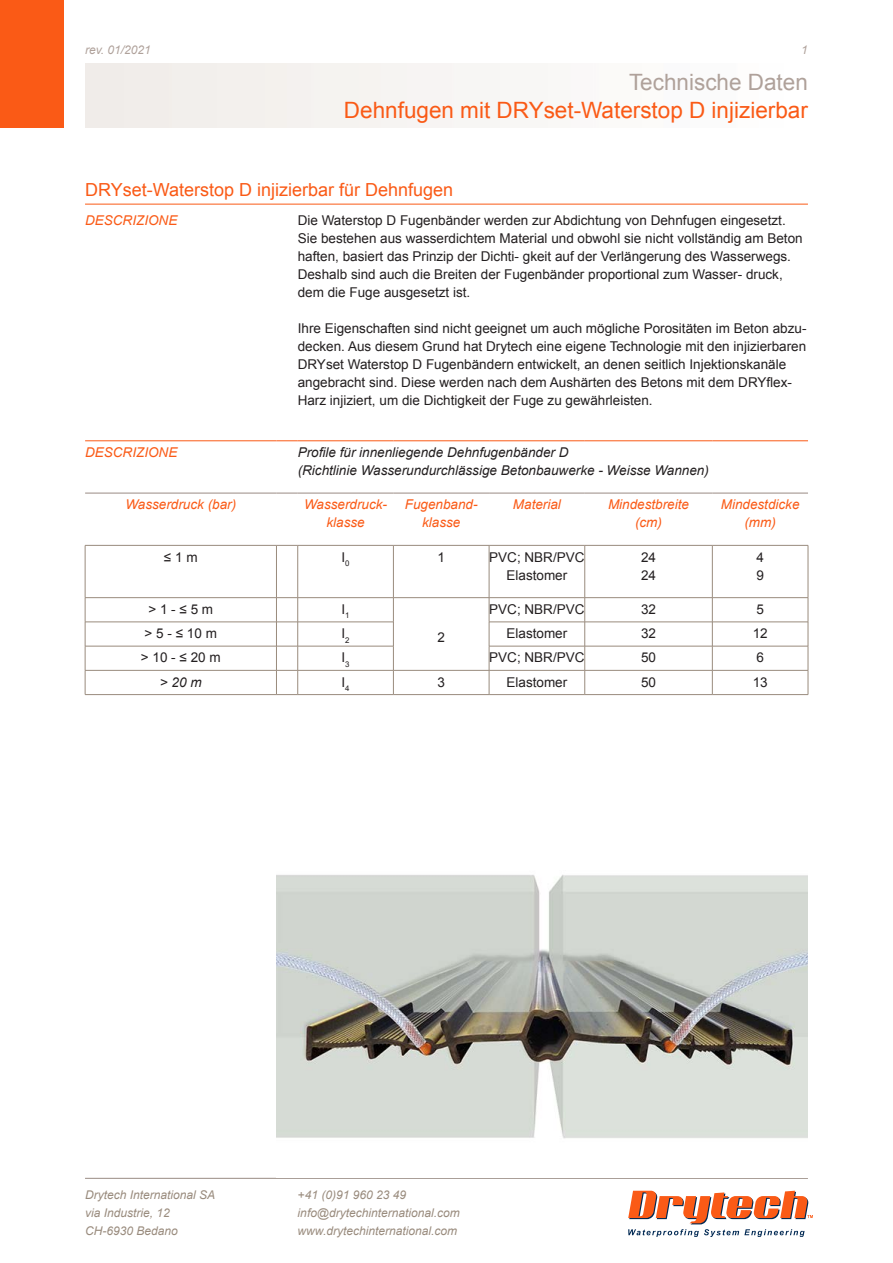
<style>
.page{position:relative;width:893px;height:1263px;background:#fff}
.page>*{position:absolute;margin:0;border:0;box-sizing:border-box;transform-origin:0 0}
.t1{font:22.5px "Arial";color:#fa5a16}
.t2{font:22.5px "Arial";color:#afa19a}
.t3{font:18px "Arial";color:#fa5a16}
.t4{font:13.5px/18px "Arial";color:#231f20}
.t5{font:italic 13.5px/18px "Arial";color:#fa5a16;text-align:center}
.t6{font:italic 13.5px/18px "Arial";color:#231f20}
.t7{font:italic 12px/18px "Arial";color:#998b7d}
.t8{font:italic 12px "Arial";color:#afa19a}
</style>
<div class="page">
<div style="left:0;top:0;width:64px;height:128px;background:#fa5a16"></div>
<svg style="left:628px;top:1191px;width:185px;height:46px"></svg>
<hr style="left:85px;top:1178px;width:723px;height:1px;background:#998b83">
<hr style="left:85px;top:204px;width:723px;height:1px;background:#fa5a16">
<hr style="left:85px;top:440px;width:191px;height:1px;background:#fa5a16">
<svg style="left:276px;top:440px;width:22px;height:1px"></svg>
<hr style="left:298px;top:440px;width:95px;height:1px;background:#fa5a16">
<hr style="left:393px;top:440px;width:96px;height:1px;background:#fa5a16">
<hr style="left:489px;top:440px;width:96px;height:1px;background:#fa5a16">
<hr style="left:585px;top:440px;width:127px;height:1px;background:#fa5a16">
<hr style="left:712px;top:440px;width:96px;height:1px;background:#fa5a16">
<hr style="left:85px;top:493px;width:191px;height:1px;background:#998b83">
<svg style="left:276px;top:493px;width:22px;height:1px"></svg>
<hr style="left:298px;top:493px;width:95px;height:1px;background:#998b83">
<hr style="left:393px;top:493px;width:96px;height:1px;background:#998b83">
<hr style="left:489px;top:493px;width:96px;height:1px;background:#998b83">
<hr style="left:585px;top:493px;width:127px;height:1px;background:#998b83">
<hr style="left:712px;top:493px;width:96px;height:1px;background:#998b83">
<hr style="left:85px;top:545px;width:191px;height:1px;background:#998b7d">
<hr style="left:85px;top:545px;width:1px;height:53px;background:#998b7d">
<svg style="left:277px;top:545px;width:20px;height:1px"></svg>
<hr style="left:276px;top:545px;width:1px;height:53px;background:#998b7d">
<hr style="left:298px;top:545px;width:95px;height:1px;background:#998b7d">
<hr style="left:297px;top:545px;width:1px;height:53px;background:#998b7d">
<hr style="left:393px;top:545px;width:96px;height:1px;background:#998b7d">
<hr style="left:393px;top:545px;width:1px;height:53px;background:#998b7d">
<hr style="left:489px;top:545px;width:96px;height:1px;background:#998b7d">
<hr style="left:489px;top:545px;width:1px;height:53px;background:#998b7d">
<hr style="left:585px;top:545px;width:127px;height:1px;background:#998b7d">
<hr style="left:584px;top:545px;width:1px;height:53px;background:#998b7d">
<hr style="left:712px;top:545px;width:96px;height:1px;background:#998b7d">
<hr style="left:712px;top:545px;width:1px;height:53px;background:#998b7d">
<hr style="left:808px;top:545px;width:1px;height:53px;background:#998b7d">
<hr style="left:85px;top:597px;width:191px;height:1px;background:#998b7d">
<hr style="left:298px;top:597px;width:95px;height:1px;background:#998b7d">
<hr style="left:393px;top:597px;width:96px;height:1px;background:#998b7d">
<hr style="left:489px;top:597px;width:96px;height:1px;background:#998b7d">
<hr style="left:585px;top:597px;width:127px;height:1px;background:#998b7d">
<hr style="left:712px;top:597px;width:96px;height:1px;background:#998b7d">
<hr style="left:85px;top:622px;width:191px;height:1px;background:#998b7d">
<hr style="left:298px;top:622px;width:95px;height:1px;background:#998b7d">
<hr style="left:489px;top:622px;width:96px;height:1px;background:#998b7d">
<hr style="left:585px;top:622px;width:127px;height:1px;background:#998b7d">
<hr style="left:712px;top:622px;width:96px;height:1px;background:#998b7d">
<hr style="left:85px;top:646px;width:191px;height:1px;background:#998b7d">
<hr style="left:298px;top:646px;width:95px;height:1px;background:#998b7d">
<hr style="left:489px;top:646px;width:96px;height:1px;background:#998b7d">
<hr style="left:585px;top:646px;width:127px;height:1px;background:#998b7d">
<hr style="left:712px;top:646px;width:96px;height:1px;background:#998b7d">
<hr style="left:85px;top:670px;width:191px;height:1px;background:#998b7d">
<svg style="left:85px;top:598px;width:1px;height:96px"></svg>
<hr style="left:298px;top:670px;width:95px;height:1px;background:#998b7d">
<hr style="left:393px;top:670px;width:96px;height:1px;background:#998b7d">
<svg style="left:393px;top:598px;width:1px;height:96px"></svg>
<hr style="left:489px;top:670px;width:96px;height:1px;background:#998b7d">
<svg style="left:489px;top:598px;width:1px;height:96px"></svg>
<hr style="left:585px;top:670px;width:127px;height:1px;background:#998b7d">
<svg style="left:584px;top:598px;width:1px;height:96px"></svg>
<hr style="left:712px;top:670px;width:96px;height:1px;background:#998b7d">
<svg style="left:712px;top:598px;width:1px;height:96px"></svg>
<svg style="left:808px;top:598px;width:1px;height:96px"></svg>
<hr style="left:85px;top:694px;width:191px;height:1px;background:#998b7d">
<svg style="left:276px;top:597px;width:22px;height:98px"></svg>
<hr style="left:298px;top:694px;width:95px;height:1px;background:#998b7d">
<hr style="left:393px;top:694px;width:96px;height:1px;background:#998b7d">
<hr style="left:489px;top:694px;width:96px;height:1px;background:#998b7d">
<hr style="left:585px;top:694px;width:127px;height:1px;background:#998b7d">
<hr style="left:712px;top:694px;width:96px;height:1px;background:#998b7d">
<img style="left:276px;top:875px;width:532px;height:264px">
<p class="t8" style="left:85px;top:42px;width:67px">rev. 01/2021</p>
<p class="t8" style="left:801px;top:42px;width:8px">1</p>
<h1 class="t2" style="left:629px;top:67px;width:180px">Technische Daten</h1>
<h1 class="t1" style="left:344px;top:95px;width:465px">Dehnfugen mit DRYset-Waterstop D injizierbar</h1>
<h2 class="t3" style="left:85px;top:177px;width:370px">DRYset-Waterstop D injizierbar für Dehnfugen</h2>
<p class="t5" style="left:85px;top:211px;width:94px">DESCRIZIONE</p>
<p class="t4" style="left:298px;top:211px;width:490px">Die Waterstop D Fugenbänder werden zur Abdichtung von Dehnfugen eingesetzt.</p>
<p class="t4" style="left:298px;top:229px;width:506px">Sie bestehen aus wasserdichtem Material und obwohl sie nicht vollständig am Beton haften, basiert das Prinzip der Dichti- gkeit auf der Verlängerung des Wasserwegs.<br>Deshalb sind auch die Breiten der Fugenbänder proportional zum Wasser- druck, dem die Fuge ausgesetzt ist.</p>
<p class="t4" style="left:298px;top:319px;width:510px">Ihre Eigenschaften sind nicht geeignet um auch mögliche Porositäten im Beton abzu&shy;decken. Aus diesem Grund hat Drytech eine eigene Technologie mit den injizierbaren DRYset Waterstop D Fugenbändern entwickelt, an denen seitlich Injektionskanäle angebracht sind. Diese werden nach dem Aushärten des Betons mit dem DRYflex-Harz injiziert, um die Dichtigkeit der Fuge zu gewährleisten.</p>
<p class="t5" style="left:85px;top:443px;width:94px">DESCRIZIONE</p>
<p class="t6" style="left:298px;top:443px;width:413px">Profile für innenliegende Dehnfugenbänder D<br>(Richtlinie Wasserundurchlässige Betonbauwerke - Weisse Wannen)</p>
<p class="t5" style="left:125px;top:496px;width:112px">Wasserdruck (bar)</p>
<p class="t5" style="left:304px;top:496px;width:85px">Wasserdruck&shy;klasse</p>
<p class="t5" style="left:405px;top:496px;width:74px">Fugenband&shy;klasse</p>
<p class="t5" style="left:513px;top:496px;width:50px">Material</p>
<p class="t5" style="left:608px;top:496px;width:83px">Mindestbreite</p>
<p class="t5" style="left:721px;top:496px;width:80px">Mindestdicke</p>
<p class="t5" style="left:744px;top:514px;width:33px">(mm)</p>
<p class="t5" style="left:635px;top:514px;width:28px">(cm)</p>
<p class="t4" style="left:164px;top:548px;width:35px">≤ 1 m</p>
<p class="t4" style="left:341px;top:548px;width:10px">I<sub>0</sub></p>
<p class="t4" style="left:437px;top:548px;width:9px">1</p>
<p class="t4" style="left:489px;top:548px;width:97px">PVC; NBR/PVC</p>
<p class="t4" style="left:507px;top:566px;width:62px">Elastomer</p>
<p class="t4" style="left:641px;top:548px;width:17px">24</p>
<p class="t4" style="left:641px;top:566px;width:17px">24</p>
<p class="t4" style="left:756px;top:548px;width:9px">4</p>
<p class="t4" style="left:756px;top:566px;width:9px">9</p>
<p class="t4" style="left:148px;top:600px;width:66px">&gt; 1 - ≤ 5 m</p>
<p class="t4" style="left:341px;top:600px;width:10px">I<sub>1</sub></p>
<p class="t4" style="left:489px;top:600px;width:97px">PVC; NBR/PVC</p>
<p class="t4" style="left:641px;top:600px;width:17px">32</p>
<p class="t4" style="left:756px;top:600px;width:9px">5</p>
<p class="t4" style="left:145px;top:624px;width:74px">&gt; 5 - ≤ 10 m</p>
<p class="t4" style="left:341px;top:624px;width:10px">I<sub>2</sub></p>
<p class="t4" style="left:507px;top:624px;width:62px">Elastomer</p>
<p class="t4" style="left:641px;top:624px;width:17px">32</p>
<p class="t4" style="left:753px;top:624px;width:17px">12</p>
<p class="t4" style="left:141px;top:649px;width:81px">&gt; 10 - ≤ 20 m</p>
<p class="t4" style="left:341px;top:649px;width:10px">I<sub>3</sub></p>
<p class="t4" style="left:489px;top:649px;width:97px">PVC; NBR/PVC</p>
<p class="t4" style="left:641px;top:649px;width:17px">50</p>
<p class="t4" style="left:756px;top:649px;width:9px">6</p>
<p class="t6" style="left:160px;top:673px;width:43px">&gt; 20 m</p>
<p class="t4" style="left:341px;top:673px;width:10px">I<sub>4</sub></p>
<p class="t4" style="left:437px;top:673px;width:9px">3</p>
<p class="t4" style="left:507px;top:673px;width:62px">Elastomer</p>
<p class="t4" style="left:641px;top:673px;width:17px">50</p>
<p class="t4" style="left:753px;top:673px;width:17px">13</p>
<p class="t4" style="left:437px;top:628px;width:9px">2</p>
<p class="t7" style="left:85px;top:1186px;width:132px">Drytech International SA via Industrie, 12<br>CH-6930 Bedano</p>
<p class="t7" style="left:298px;top:1186px;width:164px">+41 (0)91 960 23 49 info@drytechinternational.com www.drytechinternational.com</p>
</div>
